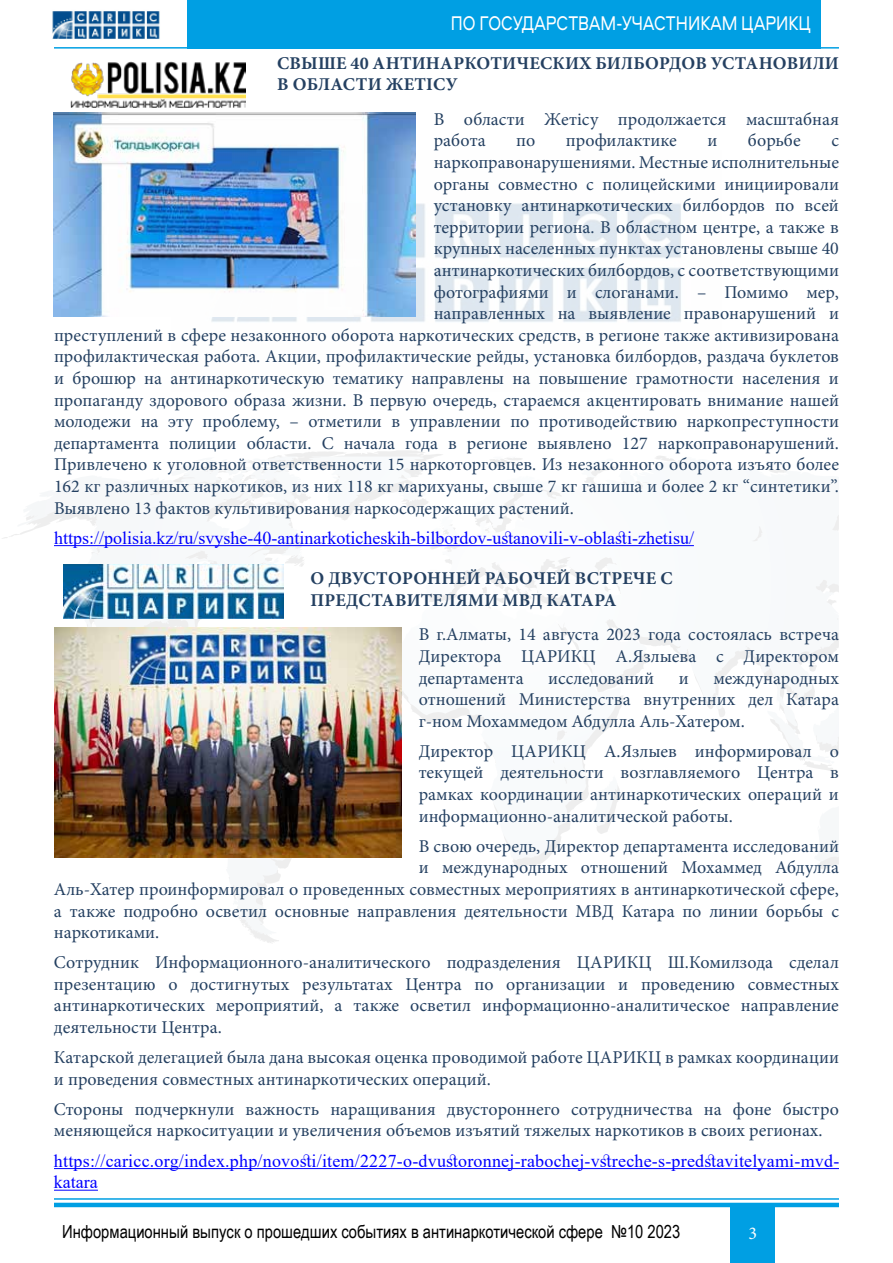
<style>
.page{position:relative;width:893px;height:1263px;background:#fff}
.page>*{position:absolute;margin:0;border:0;box-sizing:border-box;transform-origin:0 0}
.t1{font:20.7px "Aeroport";color:#fff;scale:.8 1}
.t2{font:18px/21.6px "Minion Pro";color:#244061;text-align:justify}
.t3{font:18px/21.6px "Times New Roman";color:#00f}
.t4{font:700 18px/21.6px "Minion Pro";letter-spacing:.01em;color:#244061}
.t5{font:18px "Arial Narrow";color:#000}
.t6{font:18px "Minion Pro";color:#fff}
</style>
<div class="page">
<svg style="left:2px;top:450px;width:837px;height:493px"></svg>
<svg style="left:309px;top:457px;width:207px;height:56px"></svg>
<hr style="left:54px;top:1198px;width:785px;height:2px;background:#009fe3">
<hr style="left:54px;top:1203px;width:785px;height:4px;background:#009fe3">
<div style="left:730px;top:1207px;width:45px;height:56px;background:#009fe3"></div>
<hr style="left:54px;top:47px;width:785px;height:2px;background:#009fe3">
<div style="left:187px;top:0;width:634px;height:49px;background:#009fe3"></div>
<img style="left:211px;top:203px;width:470px;height:119px">
<img style="left:52px;top:11px;width:108px;height:28px">
<hr style="left:54px;top:545px;width:640px;height:1px;background:#00f">
<img style="left:70px;top:61px;width:175px;height:47px">
<img style="left:64px;top:564px;width:219px;height:55px">
<hr style="left:54px;top:1168px;width:785px;height:1px;background:#00f">
<hr style="left:54px;top:1190px;width:44px;height:1px;background:#00f">
<img style="left:54px;top:113px;width:362px;height:203px">
<img style="left:54px;top:627px;width:347px;height:231px">
<p class="t1" style="left:451px;top:9px;width:452px">ПО ГОСУДАРСТВАМ-УЧАСТНИКАМ ЦАРИКЦ</p>
<p class="t4" style="left:277px;top:52px;width:563px">СВЫШЕ 40 АНТИНАРКОТИЧЕСКИХ БИЛБОРДОВ УСТАНОВИЛИ<br>В ОБЛАСТИ ЖЕТІСУ</p>
<p class="t2" style="left:434px;top:108px;width:407px">В области Жетісу продолжается масштабная работа</p>
<p class="t2" style="left:516px;top:130px;width:21px">по</p>
<p class="t2" style="left:566px;top:130px;width:113px">профилактике</p>
<p class="t2" style="left:707px;top:130px;width:11px">и</p>
<p class="t2" style="left:748px;top:130px;width:55px">борьбе</p>
<p class="t2" style="left:831px;top:130px;width:9px">с</p>
<p class="t2" style="left:434px;top:151px;width:407px">наркоправонарушениями. Местные исполнительные</p>
<p class="t2" style="left:434px;top:173px;width:407px">органы совместно с полицейскими инициировали</p>
<p class="t2" style="left:434px;top:195px;width:407px">установку антинаркотических билбордов по всей</p>
<p class="t2" style="left:434px;top:216px;width:407px">территории региона. В областном центре, а также в</p>
<p class="t2" style="left:434px;top:238px;width:407px">крупных населенных пунктах установлены свыше 40</p>
<p class="t2" style="left:434px;top:259px;width:407px">антинаркотических билбордов, с соответствующими</p>
<p class="t2" style="left:434px;top:281px;width:407px">фотографиями и слоганами. – Помимо мер,</p>
<p class="t2" style="left:434px;top:303px;width:407px">направленных на выявление правонарушений и</p>
<p class="t2" style="left:54px;top:324px;width:786px">преступлений в сфере незаконного оборота наркотических средств, в регионе также активизирована</p>
<p class="t2" style="left:54px;top:346px;width:786px">профилактическая работа. Акции, профилактические рейды, установка билбордов, раздача буклетов</p>
<p class="t2" style="left:54px;top:367px;width:786px">и брошюр на антинаркотическую тематику направлены на повышение грамотности населения и</p>
<p class="t2" style="left:54px;top:389px;width:786px">пропаганду здорового образа жизни. В первую очередь, стараемся акцентировать внимание нашей</p>
<p class="t2" style="left:54px;top:411px;width:786px">молодежи на эту проблему, – отметили в управлении по противодействию наркопреступности</p>
<p class="t2" style="left:54px;top:432px;width:786px">департамента полиции области. С начала года в регионе выявлено 127 наркоправонарушений.</p>
<p class="t2" style="left:54px;top:454px;width:786px">Привлечено к уголовной ответственности 15 наркоторговцев. Из незаконного оборота изъято более</p>
<p class="t2" style="left:54px;top:475px;width:787px">162 кг различных наркотиков, из них 118 кг марихуаны, свыше 7 кг гашиша и более 2 кг “синтетики”.</p>
<p class="t2" style="left:54px;top:497px;width:521px">Выявлено 13 фактов культивирования наркосодержащих растений.</p>
<p class="t3" style="left:54px;top:526px;width:641px">https://polisia.kz/ru/svyshe-40-antinarkoticheskih-bilbordov-ustanovili-v-oblasti-zhetisu/</p>
<p class="t4" style="left:310px;top:567px;width:364px">О ДВУСТОРОННЕЙ РАБОЧЕЙ ВСТРЕЧЕ С<br>ПРЕДСТАВИТЕЛЯМИ МВД КАТАРА</p>
<p class="t2" style="left:419px;top:624px;width:422px">В г.Алматы, 14 августа 2023 года состоялась встреча Директора ЦАРИКЦ А.Язлыева с Директором департамента</p>
<p class="t2" style="left:548px;top:667px;width:108px">исследований</p>
<p class="t2" style="left:679px;top:667px;width:11px">и</p>
<p class="t2" style="left:419px;top:667px;width:422px;text-indent:295px">международных отношений Министерства внутренних дел Катара г-ном Мохаммедом Абдулла Аль-Хатером.</p>
<p class="t2" style="left:419px;top:740px;width:422px">Директор ЦАРИКЦ А.Язлыев информировал о текущей деятельности возглавляемого Центра в рамках координации антинаркотических операций и информационно-аналитической работы.</p>
<p class="t2" style="left:419px;top:835px;width:422px">В свою очередь, Директор департамента исследований</p>
<p class="t2" style="left:419px;top:857px;width:422px">и международных отношений Мохаммед Абдулла</p>
<p class="t2" style="left:54px;top:878px;width:786px">Аль-Хатер проинформировал о проведенных совместных мероприятиях в антинаркотической сфере,</p>
<p class="t2" style="left:54px;top:900px;width:786px">а также подробно осветил основные направления деятельности МВД Катара по линии борьбы с</p>
<p class="t2" style="left:54px;top:922px;width:107px">наркотиками.</p>
<p class="t2" style="left:54px;top:952px;width:786px">Сотрудник Информационного-аналитического подразделения ЦАРИКЦ Ш.Комилзода сделал презентацию о достигнутых результатах Центра по организации и проведению совместных антинаркотических мероприятий, а также осветил информационно-аналитическое направление деятельности Центра.</p>
<p class="t2" style="left:54px;top:1047px;width:786px">Катарской делегацией была дана высокая оценка проводимой работе ЦАРИКЦ в рамках координации и проведения совместных антинаркотических операций.</p>
<p class="t2" style="left:54px;top:1098px;width:786px">Стороны подчеркнули важность наращивания двустороннего сотрудничества на фоне быстро меняющейся наркоситуации и увеличения объемов изъятий тяжелых наркотиков в своих регионах.</p>
<p class="t3" style="left:54px;top:1149px;width:787px">https://caricc.org/index.php/novosti/item/2227-o-dvustoronnej-rabochej-vstreche-s-predstavitelyami-mvd&shy;katara</p>
<p class="t5" style="left:62px;top:1218px;width:620px">Информационный выпуск о прошедших событиях в антинаркотической сфере №10 2023</p>
<p class="t6" style="left:748px;top:1221px;width:10px">3</p>
</div>
